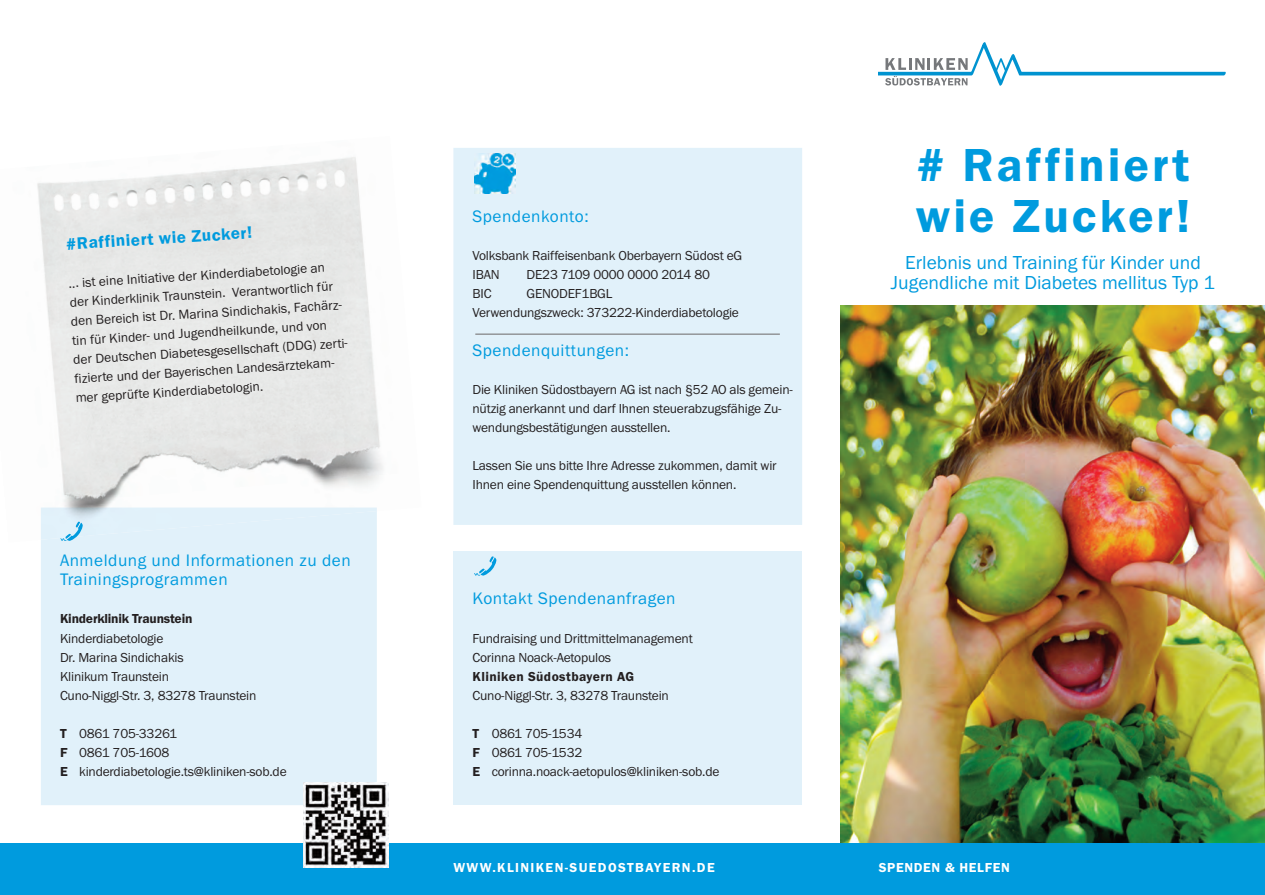
<style>
.page{position:relative;width:1265px;height:895px;background:#fff}
.page>*{position:absolute;margin:0;border:0;box-sizing:border-box;transform-origin:0 0}
.t1{font:600 48px/51px "Franklin Gothic";letter-spacing:.06em;color:#009bde}
.t2{font:19.5px/19.2px "Franklin Gothic";color:#009bde;text-align:center}
.t3{font:17.25px/19.2px "Franklin Gothic";letter-spacing:.03em;color:#009bde}
.t4{font:600 17.25px "Franklin Gothic";color:#009bde}
.t5{font:13.5px/19.2px "Franklin Gothic";letter-spacing:-.015em;color:#231f20}
.t6{font:600 13.5px "Franklin Gothic";letter-spacing:.1em;color:#fff}
.t7{font:600 13.5px "Franklin Gothic";letter-spacing:-.005em;color:#231f20}
.t8{font:600 13.5px "Franklin Gothic";letter-spacing:.03em;color:#231f20}
.t9{font:600 13.5px "Franklin Gothic";letter-spacing:.05em;color:#fff}
.s1{font-weight:600}
</style>
<div class="page">
<img style="left:840px;top:305px;width:425px;height:538px">
<img style="left:37px;top:157px;width:346px;height:351px">
<div style="left:41px;top:540px;width:336px;height:265px;background:#e1f1fa"></div>
<div style="left:0;top:843px;width:1265px;height:52px;background:#009bde"></div>
<svg style="left:60px;top:522px;width:23px;height:19px"></svg>
<div style="left:453px;top:148px;width:349px;height:377px;background:#e1f1fa"></div>
<img style="left:474px;top:153px;width:42px;height:40px">
<hr style="left:475px;top:333px;width:305px;height:2px;background:#939598">
<svg style="left:879px;top:42px;width:347px;height:44px"></svg>
<div style="left:453px;top:552px;width:349px;height:253px;background:#e1f1fa"></div>
<svg style="left:474px;top:556px;width:22px;height:20px"></svg>
<img style="left:304px;top:783px;width:85px;height:85px">
<p class="t4" style="left:65px;top:234px;width:188px;rotate:-4deg">#Raffiniert wie Zucker!</p>
<p class="t5" style="left:67px;top:275px;width:280px;rotate:-4deg">... ist eine Initiative der Kinderdiabetologie an der Kinderklinik Traunstein. Verantwortlich für den Bereich ist Dr. Marina Sindichakis, Fachärz&shy;tin für Kinder- und Jugendheilkunde, und von<br>der Deutschen Diabetesgesellschaft (DDG) zerti&shy;fizierte und der Bayerischen Landesärztekam&shy;mer geprüfte Kinderdiabetologin.</p>
<p class="t3" style="left:60px;top:550px;width:292px">Anmeldung und Informationen zu den<br>Trainingsprogrammen</p>
<p class="t7" style="left:60px;top:611px;width:134px">Kinderklinik Traunstein</p>
<p class="t5" style="left:60px;top:628px;width:198px">Kinderdiabetologie<br>Dr. Marina Sindichakis<br>Klinikum Traunstein<br>Cuno-Niggl-Str. 3, 83278 Traunstein</p>
<p class="t5" style="left:60px;top:724px;width:228px"><span class="s1">T</span> 0861 705-33261<br><span class="s1">F</span> 0861 705-1608<br><span class="s1">E</span> kinderdiabetologie.ts@kliniken-sob.de</p>
<p class="t3" style="left:472px;top:206px;width:118px">Spendenkonto:</p>
<p class="t5" style="left:472px;top:246px;width:271px">Volksbank Raiffeisenbank Oberbayern Südost eG<br>IBAN</p>
<p class="t5" style="left:526px;top:265px;width:185px">DE23 7109 0000 0000 2014 80</p>
<p class="t5" style="left:472px;top:284px;width:268px;text-indent:54px">GENODEF1BGL<br>Verwendungszweck: 373222-Kinderdiabetologie</p>
<p class="t3" style="left:472px;top:340px;width:158px">Spendenquittungen:</p>
<p class="t5" style="left:472px;top:380px;width:322px">Die Kliniken Südostbayern AG ist nach §52 AO als gemein&shy;nützig anerkannt und darf Ihnen steuerabzugsfähige Zu&shy;wendungsbestätigungen ausstellen.</p>
<p class="t5" style="left:472px;top:456px;width:306px">Lassen Sie uns bitte Ihre Adresse zukommen, damit wir<br>Ihnen eine Spendenquittung ausstellen können.</p>
<p class="t5" style="left:472px;top:284px;width:20px">BIC</p>
<p class="t3" style="left:472px;top:589px;width:205px">Kontakt Spendenanfragen</p>
<p class="t5" style="left:472px;top:628px;width:222px">Fundraising und Drittmittelmanagement<br>Corinna Noack-Aetopulos</p>
<p class="t8" style="left:472px;top:668px;width:163px">Kliniken Südostbayern AG</p>
<p class="t5" style="left:472px;top:686px;width:198px">Cuno-Niggl-Str. 3, 83278 Traunstein</p>
<p class="t5" style="left:472px;top:724px;width:248px"><span class="s1">T</span> 0861 705-1534<br><span class="s1">F</span> 0861 705-1532<br><span class="s1">E</span> corinna.noack-aetopulos@kliniken-sob.de</p>
<h1 class="t1" style="left:916px;top:139px;width:276px"># Raffiniert wie Zucker!</h1>
<h2 class="t2" style="left:891px;top:253px;width:325px">Erlebnis und Training für Kinder und<br>Jugendliche mit Diabetes mellitus Typ 1</h2>
<p class="t6" style="left:453px;top:860px;width:263px">WWW.KLINIKEN-SUEDOSTBAYERN.DE</p>
<p class="t9" style="left:879px;top:860px;width:133px">SPENDEN &amp; HELFEN</p>
</div>
